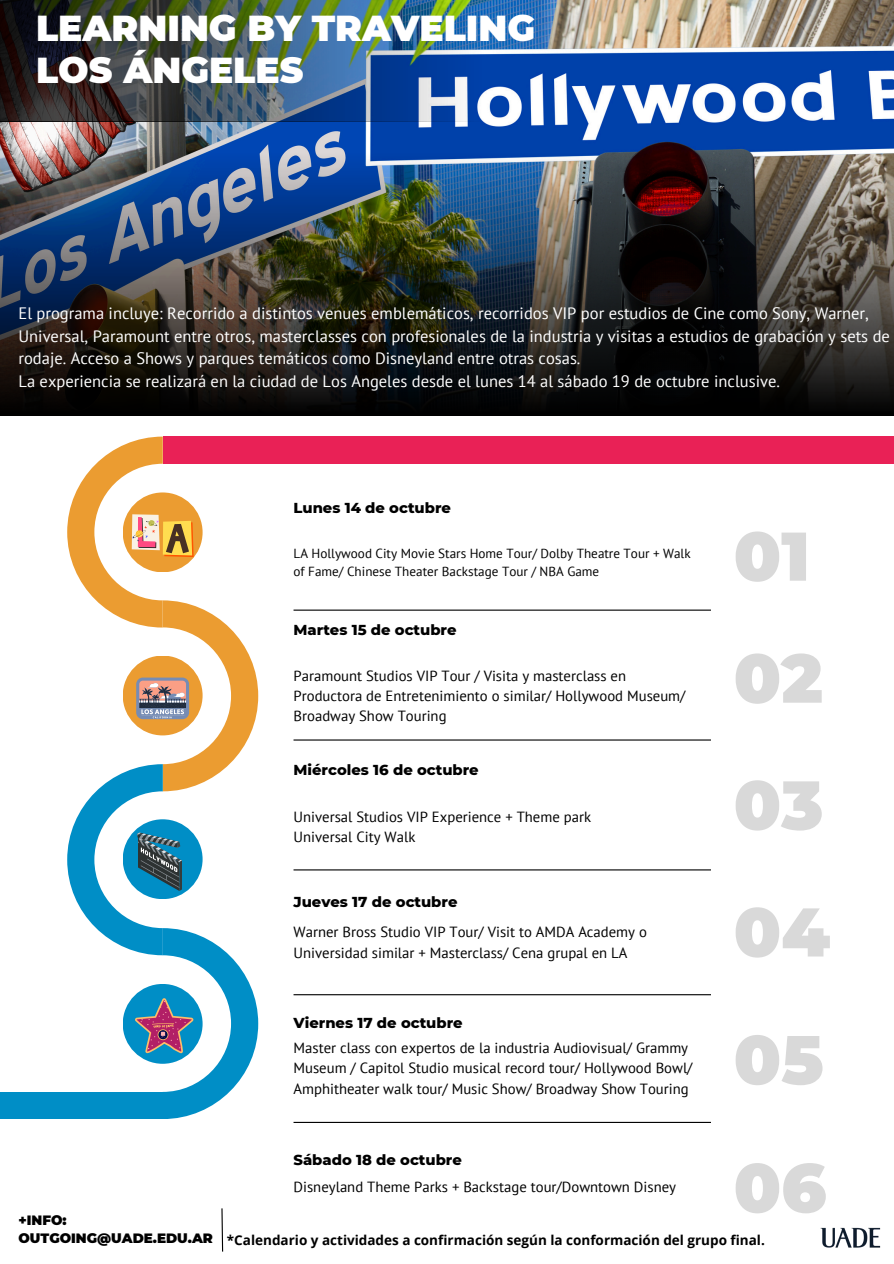
<style>
.page{position:relative;width:894px;height:1264px;background:#fff}
.page>*{position:absolute;margin:0;border:0;box-sizing:border-box;transform-origin:0 0}
.t1{font:900 68.7px "Montserrat";color:#d9d9d9}
.t2{font:900 36px/41.7px "Montserrat";color:#fff}
.t3{font:16.5px/22.5px "PT Sans";color:#fff}
.t4{font:14.7px/20.2px "PT Sans";color:#000}
.t5{font:800 14.7px "Montserrat";color:#000}
.t6{font:700 13.5px "Open Sans";color:#000}
.t7{font:900 13.5px/18px "Montserrat";color:#000}
.t8{font:13.2px/18px "PT Sans";color:#000}
</style>
<div class="page">
<div style="left:163px;top:436px;width:730px;height:28px;background:#e92156"></div>
<div style="left:0;top:1092px;width:165px;height:27px;background:#008ec6"></div>
<img style="left:557px;top:0;width:336px;height:118px">
<img style="left:0;top:118px;width:893px;height:297px">
<img style="left:0;top:0;width:557px;height:121px">
<hr style="left:293px;top:869px;width:417px;height:1px;background:#000">
<hr style="left:293px;top:739px;width:417px;height:1px;background:#000">
<hr style="left:293px;top:609px;width:417px;height:1px;background:#000">
<svg style="left:221px;top:1208px;width:3px;height:44px"></svg>
<img style="left:820px;top:1227px;width:61px;height:21px">
<hr style="left:293px;top:1121px;width:417px;height:1px;background:#000">
<hr style="left:293px;top:994px;width:417px;height:1px;background:#000">
<svg style="left:67px;top:436px;width:191px;height:682px"></svg>
<p class="t2" style="left:36px;top:8px;width:500px">LEARNING BY TRAVELING<br>LOS ÁNGELES</p>
<h5 class="t3" style="left:18px;top:302px;width:872px">El programa incluye: Recorrido a distintos venues emblemáticos, recorridos VIP por estudios de Cine como Sony, Warner, Universal, Paramount entre otros, masterclasses con profesionales de la industria y visitas a estudios de grabación y sets de rodaje. Acceso a Shows y parques temáticos como Disneyland entre otras cosas.<br>La experiencia se realizará en la ciudad de Los Angeles desde el lunes 14 al sábado 19 de octubre inclusive.</h5>
<p class="t5" style="left:293px;top:498px;width:159px">Lunes 14 de octubre</p>
<p class="t8" style="left:293px;top:544px;width:398px">LA Hollywood City Movie Stars Home Tour/ Dolby Theatre Tour + Walk of Fame/ Chinese Theater Backstage Tour / NBA Game</p>
<p class="t5" style="left:293px;top:621px;width:164px">Martes 15 de octubre</p>
<p class="t4" style="left:293px;top:665px;width:393px">Paramount Studios VIP Tour / Visita y masterclass en<br>Productora de Entretenimiento o similar/ Hollywood Museum/<br>Broadway Show Touring</p>
<h4 class="t5" style="left:293px;top:761px;width:187px">Miércoles 16 de octubre</h4>
<p class="t4" style="left:293px;top:806px;width:299px">Universal Studios VIP Experience + Theme park<br>Universal City Walk</p>
<p class="t5" style="left:293px;top:892px;width:165px">Jueves 17 de octubre</p>
<h4 class="t4" style="left:293px;top:921px;width:355px">Warner Bross Studio VIP Tour/ Visit to AMDA Academy o<br>Universidad similar + Masterclass/ Cena grupal en LA</h4>
<p class="t5" style="left:293px;top:1013px;width:170px">Viernes 17 de octubre</p>
<h4 class="t4" style="left:293px;top:1037px;width:400px">Master class con expertos de la industria Audiovisual/ Grammy<br>Museum / Capitol Studio musical record tour/ Hollywood Bowl/<br>Amphitheater walk tour/ Music Show/ Broadway Show Touring</h4>
<p class="t1" style="left:733px;top:514px;width:78px">01</p>
<h1 class="t1" style="left:733px;top:636px;width:91px">02</h1>
<p class="t1" style="left:733px;top:763px;width:91px">03</p>
<h2 class="t1" style="left:733px;top:890px;width:98px">04</h2>
<p class="t1" style="left:733px;top:1017px;width:92px">05</p>
<h4 class="t7" style="left:18px;top:1210px;width:196px">+INFO:<br>OUTGOING@UADE.EDU.AR</h4>
<h5 class="t5" style="left:293px;top:1150px;width:170px">Sábado 18 de octubre</h5>
<h4 class="t4" style="left:293px;top:1176px;width:384px">Disneyland Theme Parks + Backstage tour/Downtown Disney</h4>
<p class="t6" style="left:227px;top:1230px;width:539px">*Calendario y actividades a confirmación según la conformación del grupo final.</p>
<h5 class="t1" style="left:733px;top:1145px;width:94px">06</h5>
</div>
